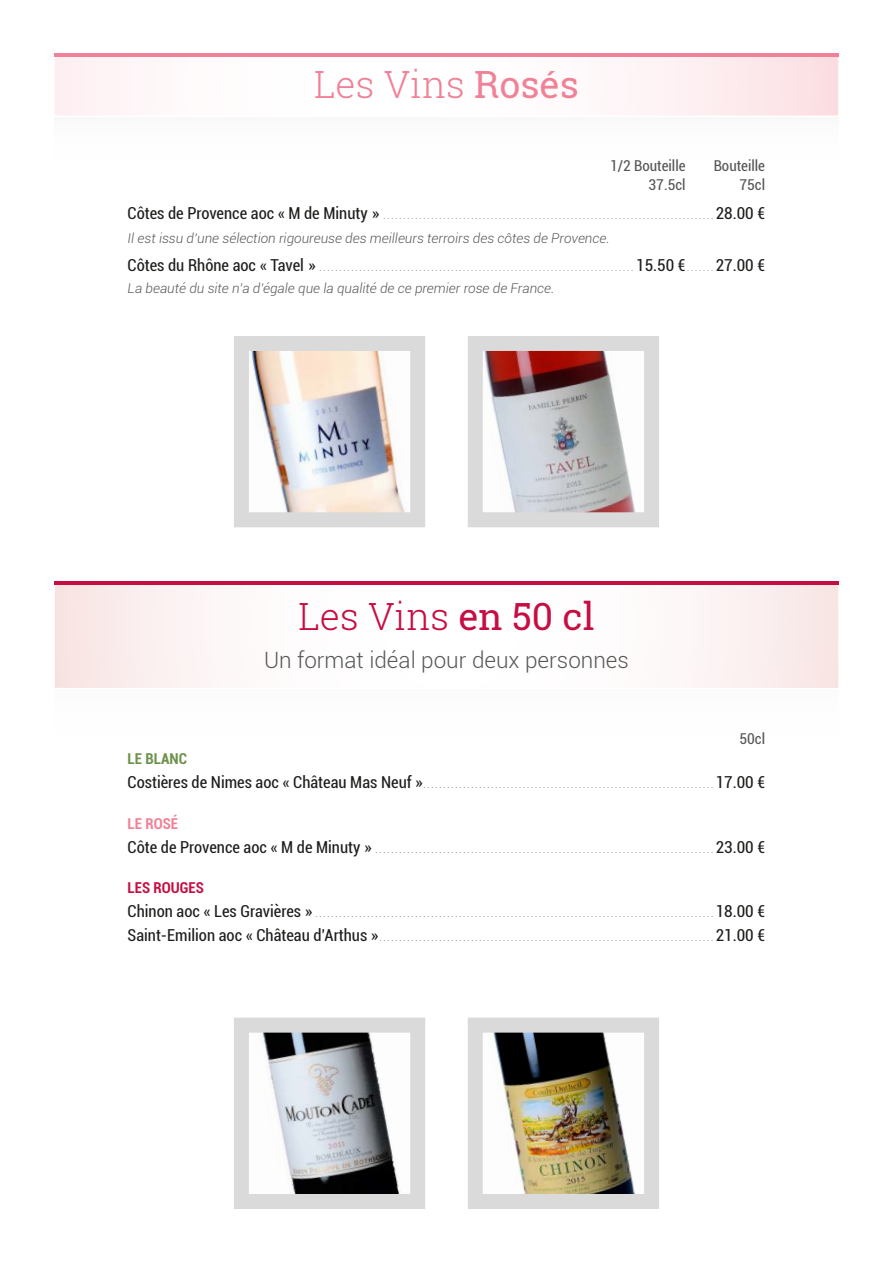
<style>
.page{position:relative;width:893px;height:1263px;background:#fff}
.page>*{position:absolute;margin:0;border:0;box-sizing:border-box;transform-origin:0 0}
.t1{font:300 37.5px "Roboto Slab";color:#c60e42}
.t2{font:300 37.5px "Roboto Slab";color:#f08197}
.t3{font:300 22.5px "Roboto";color:#575756}
.t4{font:condensed 15px "Roboto";color:#575756}
.t5{font:700 condensed 15px "Roboto";color:#c60e42}
.t6{font:700 condensed 15px "Roboto";color:#6e914b}
.t7{font:700 condensed 15px "Roboto";color:#f08197}
.t8{font:italic 300 13.5px "Roboto";color:#575756}
.t9{font:condensed 9px "Roboto";color:#878786}
.s1{font-weight:400}
.s2{font-size:16.5px;color:#1d1d1b}
.s3{font-stretch:normal;font-size:16.5px;color:#1d1d1b}
</style>
<div class="page">
<svg style="left:56px;top:584px;width:781px;height:102px"></svg>
<div style="left:53px;top:581px;width:787px;height:108px;border:2px solid #fff"></div>
<div style="left:53px;top:53px;width:787px;height:64px;border:2px solid #fff"></div>
<hr style="left:54px;top:53px;width:785px;height:4px;background:#f08197">
<hr style="left:54px;top:581px;width:785px;height:3px;background:#c60e42">
<img style="left:484px;top:352px;width:151px;height:159px">
<div style="left:468px;top:336px;width:191px;height:191px;border:15px solid #dadada"></div>
<img style="left:250px;top:352px;width:155px;height:159px">
<div style="left:234px;top:336px;width:191px;height:191px;border:15px solid #dadada"></div>
<img style="left:493px;top:1033px;width:142px;height:160px">
<div style="left:468px;top:1017px;width:191px;height:192px;border:15px solid #dadada"></div>
<img style="left:262px;top:1033px;width:138px;height:160px">
<div style="left:234px;top:1017px;width:191px;height:192px;border:15px solid #dadada"></div>
<h1 class="t2" style="left:314px;top:70px;width:266px">Les Vins <span class="s1">Rosés</span></h1>
<h3 class="t4" style="left:610px;top:159px;width:77px">1/2 Bouteille</h3>
<h3 class="t4" style="left:714px;top:159px;width:53px">Bouteille</h3>
<h3 class="t4" style="left:648px;top:178px;width:39px">37.5cl</h3>
<h3 class="t4" style="left:739px;top:178px;width:27px">75cl</h3>
<p class="t9" style="left:128px;top:211px;width:639px"><span class="s2">Côtes de Provence aoc « M de Minuty</span> <span class="s3">»</span> ...................................................................................<span class="s2">28.00 €</span></p>
<h3 class="t8" style="left:128px;top:232px;width:483px">Il est issu d’une sélection rigoureuse des meilleurs terroirs des côtes de Provence.</h3>
<p class="t9" style="left:128px;top:264px;width:639px"><span class="s2">Côtes du Rhône aoc « Tavel</span> <span class="s3">»</span> ............................................................................... <span class="s2">15.50 €</span> .......<span class="s2">27.00 €</span></p>
<h3 class="t8" style="left:128px;top:283px;width:428px">La beauté du site n’a d’égale que la qualité de ce premier rose de France.</h3>
<h1 class="t1" style="left:298px;top:602px;width:298px">Les Vins <span class="s1">en 50 cl</span></h1>
<h2 class="t3" style="left:264px;top:650px;width:366px">Un format idéal pour deux personnes</h2>
<h3 class="t4" style="left:739px;top:732px;width:27px">50cl</h3>
<h3 class="t6" style="left:128px;top:750px;width:61px">LE BLANC</h3>
<p class="t9" style="left:128px;top:781px;width:639px"><span class="s2">Costières de Nimes aoc « Château Mas Neuf</span> <span class="s3">»</span> .........................................................................<span class="s2">17.00 €</span></p>
<h3 class="t7" style="left:128px;top:814px;width:52px">LE ROSÉ</h3>
<p class="t9" style="left:128px;top:845px;width:639px"><span class="s2">Côte de Provence aoc « M de Minuty</span> <span class="s3">»</span> .....................................................................................<span class="s2">23.00 €</span></p>
<h3 class="t5" style="left:128px;top:879px;width:78px">LES ROUGES</h3>
<p class="t9" style="left:128px;top:910px;width:639px"><span class="s2">Chinon aoc « Les Gravières</span> <span class="s3">»</span> ....................................................................................................<span class="s2">18.00 €</span></p>
<p class="t9" style="left:128px;top:934px;width:639px"><span class="s2">Saint-Emilion aoc « Château d’Arthus</span> <span class="s3">»</span> ....................................................................................<span class="s2">21.00 €</span></p>
</div>
